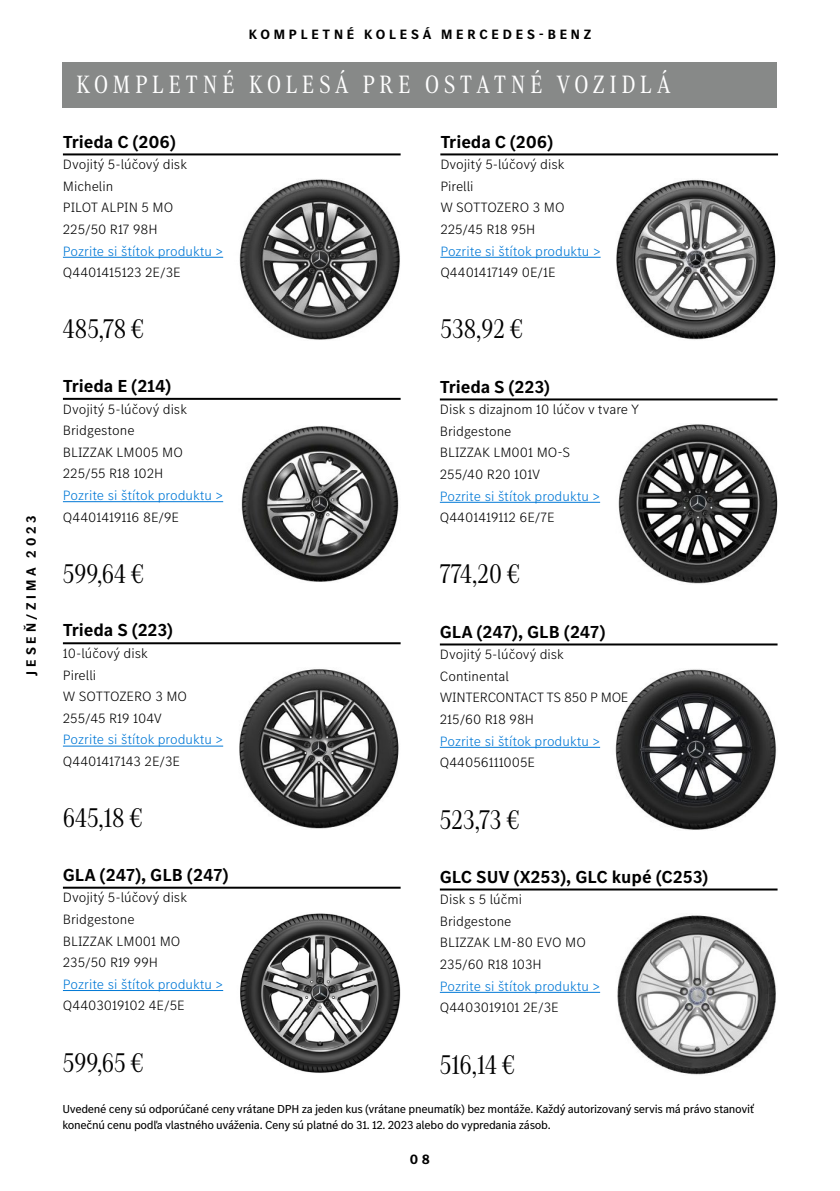
<style>
.page{position:relative;width:840px;height:1191px;background:#fff}
.page>*{position:absolute;margin:0;border:0;box-sizing:border-box;transform-origin:0 0}
.t1{font:28px "MB Corpo A Title Cond";color:#000}
.t2{font:26px "MB Corpo A Text Cond";letter-spacing:.17em;color:#fff}
.t3{font:700 18px "MB Corpo S Text";letter-spacing:-.005em;color:#000}
.t4{font:300 14px/21.6px "MB Corpo S Text";color:#000}
.t5{font:300 14px "MB Corpo S Text";color:#0078d6}
.t6{font:700 14px "MB Corpo S Title";letter-spacing:.27em;color:#000}
.t7{font:12px/16px "MB Corpo S Text";letter-spacing:-.025em;color:#000}
</style>
<div class="page">
<img style="left:615px;top:669px;width:162px;height:161px">
<hr style="left:439px;top:747px;width:160px;height:1px;background:#0078d6">
<hr style="left:439px;top:643px;width:338px;height:2px;background:#000">
<img style="left:240px;top:913px;width:160px;height:160px">
<hr style="left:63px;top:990px;width:160px;height:1px;background:#0078d6">
<hr style="left:63px;top:886px;width:337px;height:2px;background:#000">
<img style="left:617px;top:915px;width:159px;height:160px">
<hr style="left:439px;top:992px;width:160px;height:1px;background:#0078d6">
<hr style="left:439px;top:888px;width:338px;height:2px;background:#000">
<img style="left:241px;top:426px;width:158px;height:156px">
<hr style="left:63px;top:501px;width:160px;height:1px;background:#0078d6">
<hr style="left:63px;top:398px;width:337px;height:2px;background:#000">
<img style="left:239px;top:179px;width:161px;height:161px">
<hr style="left:63px;top:257px;width:160px;height:1px;background:#0078d6">
<hr style="left:63px;top:153px;width:337px;height:2px;background:#000">
<img style="left:616px;top:179px;width:160px;height:161px">
<hr style="left:440px;top:257px;width:160px;height:1px;background:#0078d6">
<hr style="left:440px;top:153px;width:337px;height:2px;background:#000">
<img style="left:618px;top:424px;width:159px;height:160px">
<hr style="left:439px;top:502px;width:160px;height:1px;background:#0078d6">
<hr style="left:439px;top:398px;width:338px;height:2px;background:#000">
<img style="left:239px;top:669px;width:160px;height:160px">
<hr style="left:63px;top:745px;width:160px;height:1px;background:#0078d6">
<hr style="left:63px;top:642px;width:337px;height:2px;background:#000">
<div style="left:62px;top:62px;width:714px;height:46px;background:#878988"></div>
<p class="t6" style="left:22px;top:675px;width:162px;rotate:-90deg">JESEŇ/ZIMA 2023</p>
<p class="t6" style="left:248px;top:25px;width:344px">KOMPLETNÉ KOLESÁ MERCEDES-BENZ</p>
<h2 class="t2" style="left:76px;top:67px;width:595px">KOMPLETNÉ KOLESÁ PRE OSTATNÉ VOZIDLÁ</h2>
<p class="t3" style="left:63px;top:130px;width:114px">Trieda C (206)</p>
<p class="t4" style="left:63px;top:153px;width:125px">Dvojitý 5-lúčový disk<br>Michelin<br>PILOT ALPIN 5 MO<br>225/50 R17 98H</p>
<p class="t5" style="left:63px;top:242px;width:162px">Pozrite si štítok produktu &gt;</p>
<p class="t4" style="left:63px;top:261px;width:119px">Q4401415123 2E/3E</p>
<h1 class="t1" style="left:63px;top:311px;width:82px">485,78 €</h1>
<p class="t3" style="left:63px;top:374px;width:110px">Trieda E (214)</p>
<p class="t4" style="left:63px;top:397px;width:125px">Dvojitý 5-lúčový disk<br>Bridgestone<br>BLIZZAK LM005 MO<br>225/55 R18 102H</p>
<p class="t5" style="left:63px;top:486px;width:162px">Pozrite si štítok produktu &gt;</p>
<p class="t4" style="left:63px;top:505px;width:118px">Q4401419116 8E/9E</p>
<h1 class="t1" style="left:63px;top:555px;width:82px">599,64 €</h1>
<p class="t3" style="left:63px;top:618px;width:112px">Trieda S (223)</p>
<p class="t4" style="left:63px;top:642px;width:126px">10-lúčový disk<br>Pirelli<br>W SOTTOZERO 3 MO<br>255/45 R19 104V</p>
<p class="t5" style="left:63px;top:730px;width:162px">Pozrite si štítok produktu &gt;</p>
<p class="t4" style="left:63px;top:750px;width:119px">Q4401417143 2E/3E</p>
<h1 class="t1" style="left:63px;top:799px;width:81px">645,18 €</h1>
<p class="t3" style="left:63px;top:863px;width:167px">GLA (247), GLB (247)</p>
<p class="t4" style="left:63px;top:886px;width:125px">Dvojitý 5-lúčový disk<br>Bridgestone<br>BLIZZAK LM001 MO<br>235/50 R19 99H</p>
<p class="t5" style="left:63px;top:975px;width:162px">Pozrite si štítok produktu &gt;</p>
<p class="t4" style="left:63px;top:994px;width:123px">Q4403019102 4E/5E</p>
<h1 class="t1" style="left:63px;top:1044px;width:82px">599,65 €</h1>
<p class="t3" style="left:440px;top:130px;width:114px">Trieda C (206)</p>
<p class="t4" style="left:440px;top:153px;width:126px">Dvojitý 5-lúčový disk<br>Pirelli<br>W SOTTOZERO 3 MO<br>225/45 R18 95H</p>
<p class="t5" style="left:440px;top:242px;width:162px">Pozrite si štítok produktu &gt;</p>
<p class="t4" style="left:440px;top:261px;width:117px">Q4401417149 0E/1E</p>
<h1 class="t1" style="left:440px;top:311px;width:83px">538,92 €</h1>
<p class="t3" style="left:439px;top:374px;width:112px">Trieda S (223)</p>
<p class="t4" style="left:439px;top:398px;width:201px">Disk s dizajnom 10 lúčov v tvare Y<br>Bridgestone<br>BLIZZAK LM001 MO-S<br>255/40 R20 101V</p>
<p class="t5" style="left:439px;top:486px;width:162px">Pozrite si štítok produktu &gt;</p>
<p class="t4" style="left:439px;top:506px;width:116px">Q4401419112 6E/7E</p>
<h1 class="t1" style="left:439px;top:556px;width:81px">774,20 €</h1>
<p class="t3" style="left:439px;top:619px;width:167px">GLA (247), GLB (247)</p>
<p class="t4" style="left:439px;top:643px;width:190px">Dvojitý 5-lúčový disk<br>Continental<br>WINTERCONTACT TS 850 P MOE<br>215/60 R18 98H</p>
<p class="t5" style="left:439px;top:731px;width:162px">Pozrite si štítok produktu &gt;</p>
<p class="t4" style="left:439px;top:751px;width:97px">Q44056111005E</p>
<h1 class="t1" style="left:439px;top:801px;width:81px">523,73 €</h1>
<p class="t3" style="left:439px;top:864px;width:270px">GLC SUV (X253), GLC kupé (C253)</p>
<p class="t4" style="left:439px;top:888px;width:147px">Disk s 5 lúčmi<br>Bridgestone<br>BLIZZAK LM-80 EVO MO<br>235/60 R18 103H</p>
<p class="t5" style="left:439px;top:976px;width:162px">Pozrite si štítok produktu &gt;</p>
<p class="t4" style="left:439px;top:996px;width:120px">Q4403019101 2E/3E</p>
<h1 class="t1" style="left:439px;top:1046px;width:76px">516,14 €</h1>
<p class="t7" style="left:62px;top:1100px;width:693px">Uvedené ceny sú odporúčané ceny vrátane DPH za jeden kus (vrátane pneumatík) bez montáže. Každý autorizovaný servis má právo stanoviť konečnú cenu podľa vlastného uváženia. Ceny sú platné do 31. 12. 2023 alebo do vypredania zásob.</p>
<p class="t6" style="left:409px;top:1150px;width:22px">08</p>
</div>
